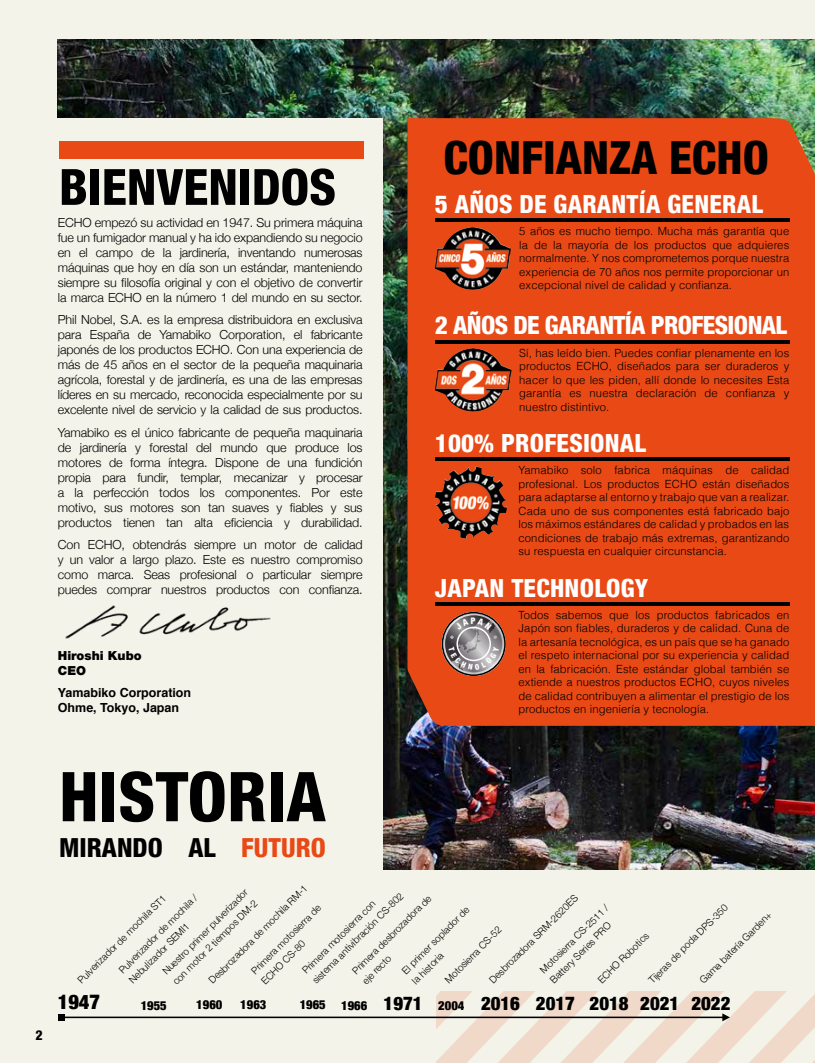
<style>
.page{position:relative;width:815px;height:1063px;background:#f3f3e9}
.page>*{position:absolute;margin:0;border:0;box-sizing:border-box;transform-origin:0 0}
.t1{font:800 condensed 68.75px "Helvetica 87";letter-spacing:.005em;color:#000}
.t2{font:800 condensed 50px "Helvetica 87";color:#000}
.t3{font:800 condensed 45.62px "Helvetica 87";color:#000}
.t4{font:800 condensed 26.25px "Helvetica 87";color:#000}
.t5{font:800 condensed 25px "Helvetica 87";letter-spacing:.01em;color:#fff}
.t6{font:800 condensed 25px "Helvetica 87";letter-spacing:-.025em;color:#fff}
.t7{font:900 condensed 20.25px "Helvetica Neue";color:#000}
.t8{font:900 condensed 18.75px "Helvetica Neue";color:#000}
.t9{font:800 condensed 13.75px "Helvetica 87";color:#000}
.t10{font:900 condensed 12.62px "Helvetica Neue";color:#000}
.t11{font:300 12.5px/15px "Helvetica Neue";letter-spacing:-.01em;color:#000;text-align:justify}
.t12{font:700 12.5px/15px "Helvetica";color:#000}
.t13{font:900 12.5px/15px "Helvetica Neue LT Std";color:#000}
.t14{font:300 11.25px/13.5px "Helvetica";letter-spacing:.01em;color:#000;text-align:justify}
.t15{font:300 9.88px/14.2px "Helvetica Neue";color:#000}
.s1{color:#e84915}
</style>
<div class="page">
<img style="left:58px;top:40px;width:757px;height:830px">
<div style="left:407px;top:449px;width:408px;height:277px;background:#e84915"></div>
<div style="left:407px;top:118px;width:408px;height:331px;background:#e84915"></div>
<hr style="left:435px;top:218px;width:354px;height:4px;background:#000">
<hr style="left:435px;top:341px;width:354px;height:3px;background:#000">
<hr style="left:435px;top:457px;width:354px;height:4px;background:#000">
<img style="left:457px;top:466px;width:18px;height:8px">
<hr style="left:435px;top:602px;width:354px;height:3px;background:#000">
<svg style="left:59px;top:1014px;width:6px;height:6px"></svg>
<hr style="left:61px;top:1017px;width:663px;height:1px;background:#000">
<svg style="left:437px;top:991px;width:378px;height:72px"></svg>
<img style="left:446px;top:348px;width:26px;height:15px">
<img style="left:447px;top:227px;width:25px;height:14px">
<div style="left:25px;top:118px;width:358px;height:766px;background:#f3f3e9"></div>
<div style="left:59px;top:142px;width:305px;height:17px;background:#e84915"></div>
<img style="left:65px;top:605px;width:206px;height:34px">
<svg style="left:442px;top:612px;width:64px;height:64px;background:#9c7970"></svg>
<h2 class="t2" style="left:59px;top:156px;width:278px">BIENVENIDOS</h2>
<p class="t11" style="left:58px;top:215px;width:306px">ECHO empezó su actividad en 1947. Su primera máquina fue un fumigador manual y ha ido expandiendo su negocio en el campo de la jardinería, inventando numerosas máquinas que hoy en día son un estándar, manteniendo siempre su filosofía original y con el objetivo de convertir la marca ECHO en la número 1 del mundo en su sector.</p>
<p class="t11" style="left:58px;top:312px;width:306px">Phil Nobel, S.A. es la empresa distribuidora en exclusiva para España de Yamabiko Corporation, el fabricante japonés de los productos ECHO. Con una experiencia de más de 45 años en el sector de la pequeña maquinaria agrícola, forestal y de jardinería, es una de las empresas líderes en su mercado, reconocida especialmente por su excelente nivel de servicio y la calidad de sus productos.</p>
<p class="t11" style="left:58px;top:424px;width:306px">Yamabiko es el único fabricante de pequeña maquinaria de jardinería y forestal del mundo que produce los motores de forma íntegra. Dispone de una fundición propia para fundir, templar, mecanizar y procesar a la perfección todos los componentes. Por este motivo, sus motores son tan suaves y fiables y sus productos tienen tan alta eficiencia y durabilidad.</p>
<p class="t11" style="left:58px;top:536px;width:306px">Con ECHO, obtendrás siempre un motor de calidad y un valor a largo plazo. Este es nuestro compromiso como marca. Seas profesional o particular siempre puedes comprar nuestros productos con confianza.</p>
<p class="t13" style="left:58px;top:648px;width:85px">Hiroshi Kubo<br>CEO</p>
<p class="t12" style="left:58px;top:685px;width:135px">Yamabiko Corporation<br>Ohme, Tokyo, Japan</p>
<h3 class="t3" style="left:443px;top:130px;width:327px">CONFIANZA ECHO</h3>
<h3 class="t5" style="left:435px;top:189px;width:330px">5 AÑOS DE GARANTÍA GENERAL</h3>
<p class="t14" style="left:519px;top:224px;width:272px">5 años es mucho tiempo. Mucha más garantía que la de la mayoría de los productos que adquieres normalmente. Y nos comprometemos porque nuestra experiencia de 70 años nos permite proporcionar un excepcional nivel de calidad y confianza.</p>
<h3 class="t6" style="left:435px;top:310px;width:354px">2 AÑOS DE GARANTÍA PROFESIONAL</h3>
<p class="t14" style="left:519px;top:345px;width:272px">Sí, has leído bien. Puedes confiar plenamente en los productos ECHO, diseñados para ser duraderos y hacer lo que les piden, allí donde lo necesites Esta garantía es nuestra declaración de confianza y nuestro distintivo.</p>
<h3 class="t5" style="left:435px;top:428px;width:213px">100% PROFESIONAL</h3>
<p class="t14" style="left:519px;top:463px;width:272px">Yamabiko solo fabrica máquinas de calidad profesional. Los productos ECHO están diseñados para adaptarse al entorno y trabajo que van a realizar.<br>Cada uno de sus componentes está fabricado bajo los máximos estándares de calidad y probados en las condiciones de trabajo más extremas, garantizando su respuesta en cualquier circunstancia.</p>
<h3 class="t5" style="left:435px;top:572px;width:215px">JAPAN TECHNOLOGY</h3>
<p class="t14" style="left:519px;top:607px;width:272px">Todos sabemos que los productos fabricados en Japón son fiables, duraderos y de calidad. Cuna de la artesanía tecnológica, es un país que se ha ganado el respeto internacional por su experiencia y calidad en la fabricación. Este estándar global también se extiende a nuestros productos ECHO, cuyos niveles de calidad contribuyen a alimentar el prestigio de los productos en ingeniería y tecnología.</p>
<p class="t9" style="left:35px;top:1027px;width:9px">2</p>
<h1 class="t1" style="left:59px;top:754px;width:268px">HISTORIA</h1>
<h3 class="t4" style="left:59px;top:832px;width:268px">MIRANDO AL <span class="s1">FUTURO</span></h3>
<p class="t15" style="left:205px;top:976px;width:137px;rotate:-45deg">Desbrozadora de mochila RM-1</p>
<p class="t10" style="left:240px;top:994px;width:28px">1963</p>
<p class="t15" style="left:159px;top:967px;width:117px;rotate:-45deg">Nuestro primer pulverizador con motor 2 tiempos DM-2</p>
<p class="t15" style="left:298px;top:967px;width:126px;rotate:-45deg">Primera motosierra con sistema antivibración CS-802</p>
<h3 class="t8" style="left:384px;top:988px;width:40px">1971</h3>
<p class="t15" style="left:115px;top:966px;width:108px;rotate:-45deg">Pulverizador de mochila /<br>Nebulizador SEMI1</p>
<p class="t10" style="left:196px;top:994px;width:28px">1960</p>
<p class="t15" style="left:486px;top:976px;width:122px;rotate:-45deg">Desbrozadora SRM-2620ES</p>
<h3 class="t8" style="left:536px;top:988px;width:40px">2017</h3>
<p class="t15" style="left:74px;top:976px;width:122px;rotate:-45deg">Pulverizador de mochila ST1</p>
<p class="t10" style="left:141px;top:995px;width:28px">1955</p>
<p class="t15" style="left:349px;top:967px;width:109px;rotate:-45deg">Primera desbrozadora de eje recto</p>
<p class="t15" style="left:536px;top:966px;width:94px;rotate:-45deg">Motosierra CS-2511 /<br>Battery Series PRO</p>
<h3 class="t8" style="left:590px;top:988px;width:40px">2018</h3>
<p class="t15" style="left:645px;top:976px;width:109px;rotate:-45deg">Tijeras de poda DPS-350</p>
<p class="t15" style="left:248px;top:967px;width:95px;rotate:-45deg">Primera motosierra de<br>ECHO CS-80</p>
<p class="t10" style="left:300px;top:994px;width:28px">1965</p>
<p class="t15" style="left:398px;top:967px;width:92px;rotate:-45deg">El primer soplador de la historia</p>
<p class="t15" style="left:696px;top:976px;width:99px;rotate:-45deg">Gama batería Garden+</p>
<p class="t15" style="left:441px;top:976px;width:77px;rotate:-45deg">Motosierra CS-52</p>
<h3 class="t8" style="left:481px;top:988px;width:40px">2016</h3>
<p class="t15" style="left:594px;top:976px;width:69px;rotate:-45deg">ECHO Robotics</p>
<h3 class="t7" style="left:58px;top:986px;width:44px">1947</h3>
<h3 class="t8" style="left:640px;top:988px;width:40px">2021</h3>
<h3 class="t8" style="left:691px;top:988px;width:40px">2022</h3>
<p class="t10" style="left:341px;top:995px;width:28px">1966</p>
<p class="t10" style="left:438px;top:995px;width:28px">2004</p>
</div>
